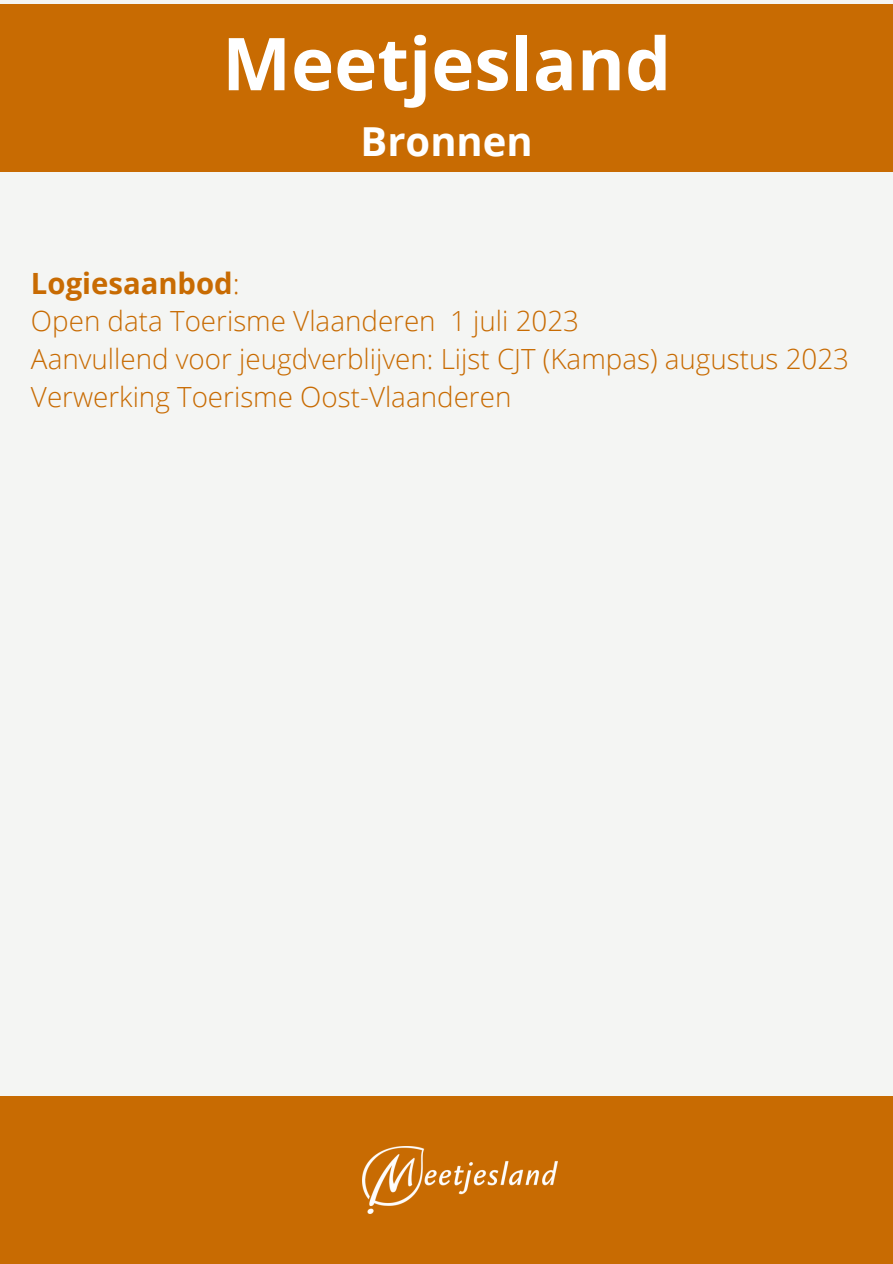
<style>
.page{position:relative;width:893px;height:1264px;background:#fff}
.page>*{position:absolute;margin:0;border:0;box-sizing:border-box;transform-origin:0 0}
.t1{font:700 72.9px "Open Sans";color:#fff}
.t2{font:700 39.9px "Open Sans";color:#fff}
.t3{font:700 29.25px "Open Sans";color:#c86b02}
.t4{font:300 27.75px "Open Sans";color:#c86b02}
.s1{font-weight:300}
</style>
<div class="page">
<div style="left:0;top:0;width:892px;height:1263px;background:#f4f5f3"></div>
<div style="left:0;top:5px;width:892px;height:167px;background:#c86b02"></div>
<div style="left:0;top:1095px;width:892px;height:168px;background:#c86b02"></div>
<img style="left:363px;top:1146px;width:194px;height:67px">
<h2 class="t1" style="left:222px;top:12px;width:450px">Meetjesland</h2>
<p class="t2" style="left:360px;top:113px;width:174px">Bronnen</p>
<p class="t3" style="left:31px;top:262px;width:210px">Logiesaanbod<span class="s1">:</span></p>
<p class="t4" style="left:31px;top:301px;width:549px">Open data Toerisme Vlaanderen 1 juli 2023</p>
<p class="t4" style="left:31px;top:339px;width:819px">Aanvullend voor jeugdverblijven: Lijst CJT (Kampas) augustus 2023</p>
<p class="t4" style="left:31px;top:378px;width:482px">Verwerking Toerisme Oost-Vlaanderen</p>
</div>
